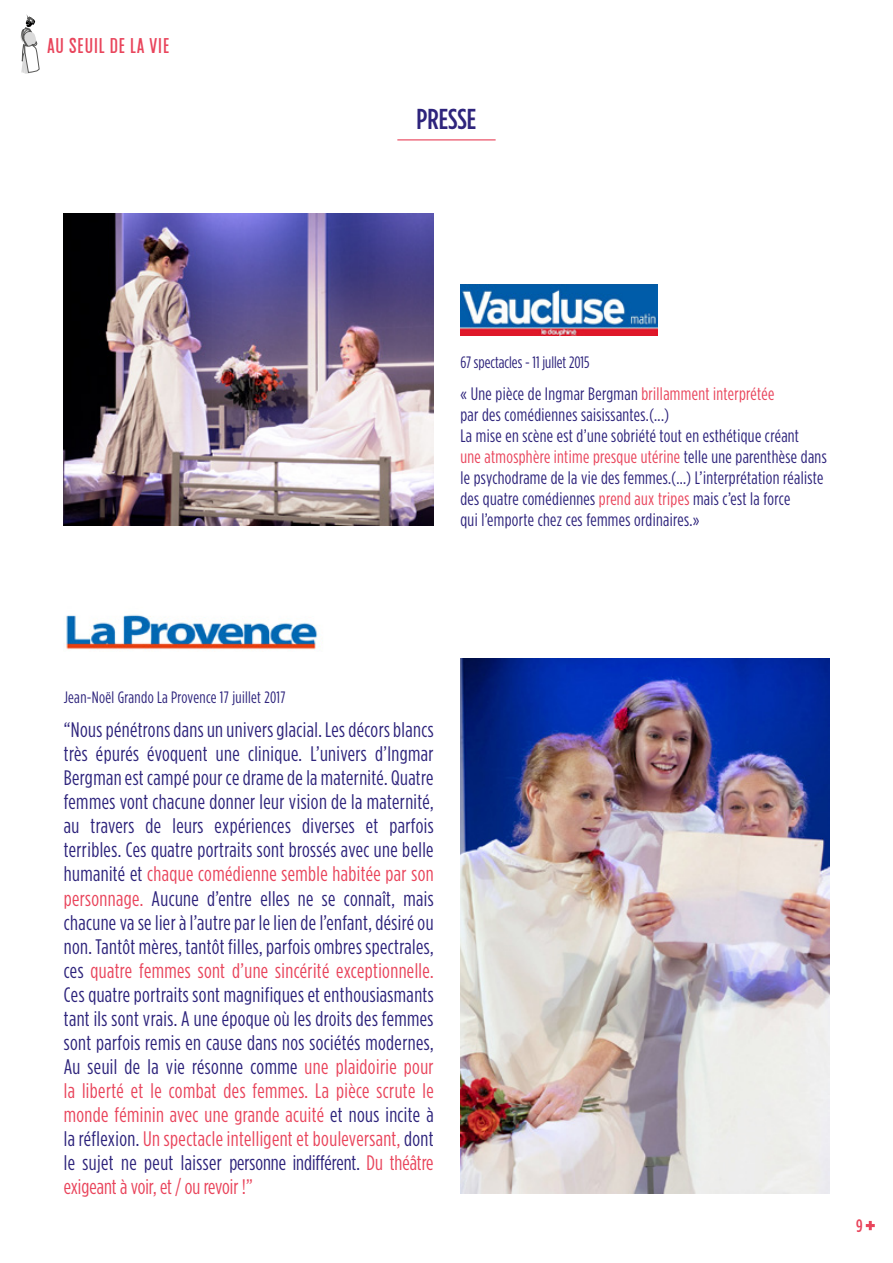
<style>
.page{position:relative;width:893px;height:1263px;background:#fff}
.page>*{position:absolute;margin:0;border:0;box-sizing:border-box;transform-origin:0 0}
.t1{font:500 28.8px "Gotham Condensed";color:#2e247c}
.t2{font:21px/24px "Gotham Condensed";color:#2e247c;text-align:justify}
.t3{font:20.4px "Americana";letter-spacing:.05em;color:#e9455c}
.t4{font:18px/21px "Gotham Condensed";letter-spacing:.02em;color:#2e247c}
.t5{font:500 18px "Gotham Condensed";color:#e9455c}
.t6{font:16.5px "Gotham Condensed";letter-spacing:.01em;color:#2e247c}
.s1{color:#e9455c}
</style>
<div class="page">
<hr style="left:397px;top:139px;width:99px;height:1px;background:#e9455c">
<svg style="left:866px;top:1221px;width:9px;height:9px"></svg>
<svg style="left:20px;top:16px;width:19px;height:58px"></svg>
<img style="left:64px;top:214px;width:370px;height:312px">
<img style="left:460px;top:284px;width:197px;height:51px">
<img style="left:460px;top:658px;width:369px;height:535px">
<img style="left:66px;top:614px;width:254px;height:36px">
<p class="t3" style="left:48px;top:34px;width:123px">AU SEUIL DE LA VIE</p>
<h1 class="t1" style="left:417px;top:102px;width:61px">PRESSE</h1>
<p class="t6" style="left:460px;top:353px;width:131px">67 spectacles - 11 jullet 2015</p>
<p class="t4" style="left:460px;top:383px;width:368px">« Une pièce de Ingmar Bergman <span class="s1">brillamment interprétée<br></span>par des comédiennes saisissantes.(...)<br>La mise en scène est d’une sobriété tout en esthétique créant<br><span class="s1">une atmosphère intime presque utérine</span> telle une parenthèse dans le psychodrame de la vie des femmes.(...) L’interprétation réaliste des quatre comédiennes <span class="s1">prend aux tripes</span> mais c’est la force<br>qui l’emporte chez ces femmes ordinaires.»</p>
<p class="t6" style="left:64px;top:688px;width:223px">Jean-Noël Grando La Provence 17 juillet 2017</p>
<p class="t2" style="left:64px;top:718px;width:371px">“Nous pénétrons dans un univers glacial. Les décors blancs très épurés évoquent une clinique. L’univers d’Ingmar Bergman est campé pour ce drame de la maternité. Quatre femmes vont chacune donner leur vision de la maternité, au travers de leurs expériences diverses et parfois terribles. Ces quatre portraits sont brossés avec une belle humanité et <span class="s1">chaque comédienne semble habitée par son personnage.</span> Aucune d’entre elles ne se connaît, mais chacune va se lier à l’autre par le lien de l’enfant, désiré ou non. Tantôt mères, tantôt filles, parfois ombres spectrales, ces <span class="s1">quatre femmes sont d’une sincérité exceptionnelle.<br></span>Ces quatre portraits sont magnifiques et enthousiasmants tant ils sont vrais. A une époque où les droits des femmes sont parfois remis en cause dans nos sociétés modernes, Au seuil de la vie résonne comme <span class="s1">une plaidoirie pour la liberté et le combat des femmes. La pièce scrute le monde féminin avec une grande acuité</span> et nous incite à la réflexion. <span class="s1">Un spectacle intelligent et bouleversant,</span> dont le sujet ne peut laisser personne indifférent. <span class="s1">Du théâtre exigeant à voir, et / ou revoir !”</span></p>
<p class="t5" style="left:856px;top:1215px;width:8px">9</p>
</div>
